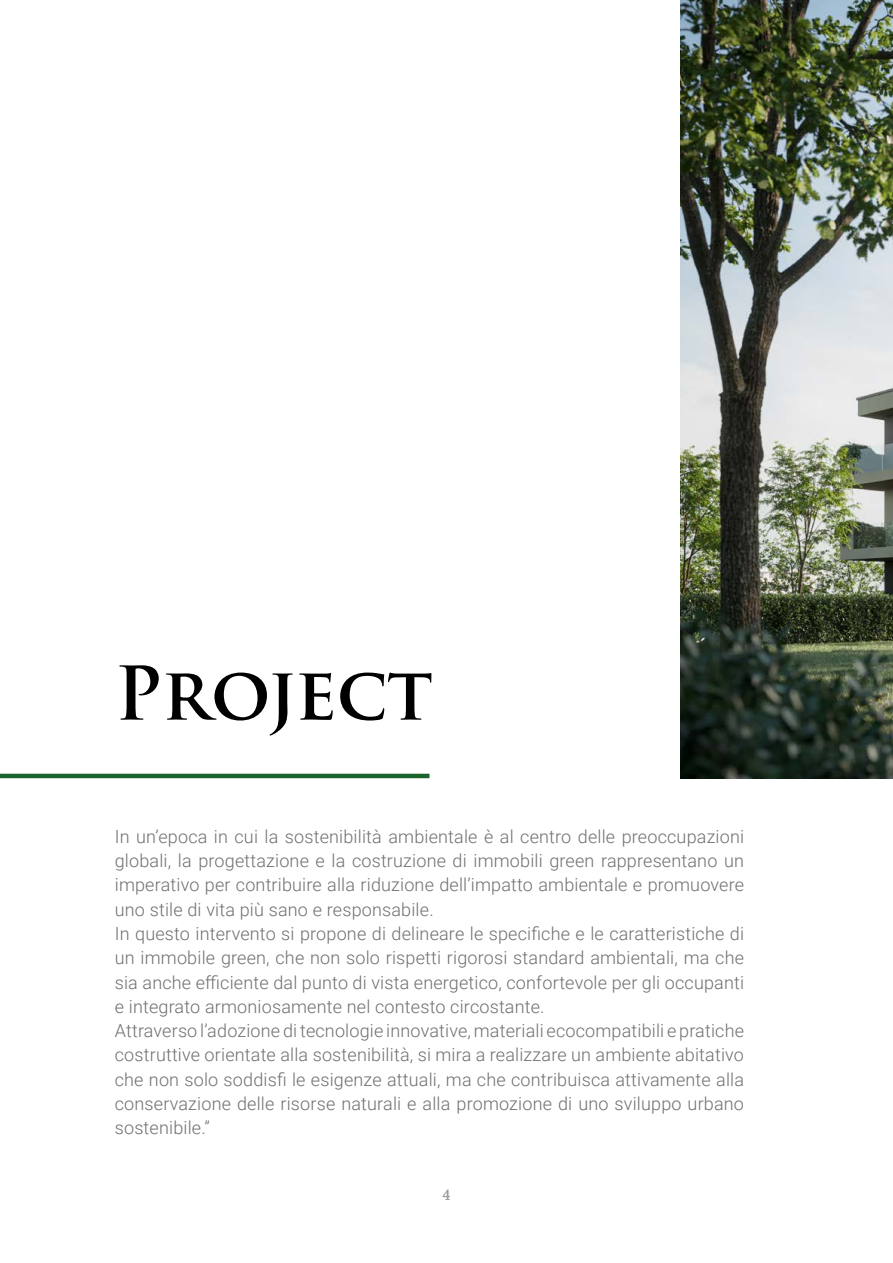
<style>
.page{position:relative;width:893px;height:1263px;background:#fff}
.page>*{position:absolute;margin:0;border:0;box-sizing:border-box;transform-origin:0 0}
.t1{font:700 72px "Trajan Pro";color:#000}
.t2{font:300 18px/24.3px "Roboto";letter-spacing:.01em;color:#706f6f}
.t3{font:16.5px "Minion Pro";color:#9d9d9c}
</style>
<div class="page">
<img style="left:680px;top:0;width:213px;height:778px">
<hr style="left:0;top:774px;width:429px;height:4px;background:#1c632e">
<h1 class="t1" style="left:115px;top:649px;width:319px">Project</h1>
<p class="t2" style="left:115px;top:823px;width:631px">In un’epoca in cui la sostenibilità ambientale è al centro delle preoccupazioni globali, la progettazione e la costruzione di immobili green rappresentano un imperativo per contribuire alla riduzione dell’impatto ambientale e promuovere uno stile di vita più sano e responsabile.<br>In questo intervento si propone di delineare le specifiche e le caratteristiche di un immobile green, che non solo rispetti rigorosi standard ambientali, ma che sia anche efficiente dal punto di vista energetico, confortevole per gli occupanti e integrato armoniosamente nel contesto circostante.<br>Attraverso l’adozione di tecnologie innovative, materiali ecocompatibili e pratiche costruttive orientate alla sostenibilità, si mira a realizzare un ambiente abitativo che non solo soddisfi le esigenze attuali, ma che contribuisca attivamente alla conservazione delle risorse naturali e alla promozione di uno sviluppo urbano sostenibile.”</p>
<p class="t3" style="left:442px;top:1183px;width:9px">4</p>
</div>
